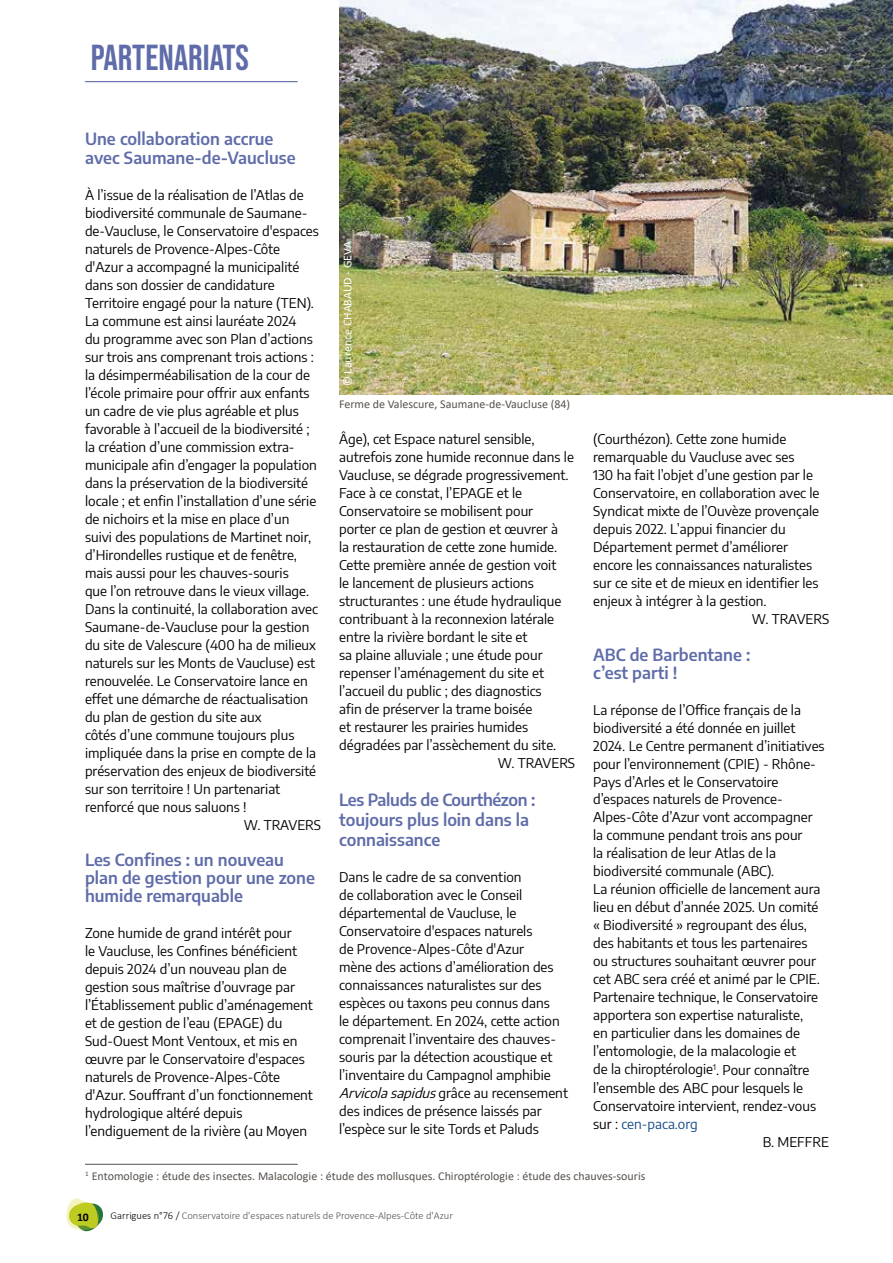
<style>
.page{position:relative;width:893px;height:1263px;background:#fff}
.page>*{position:absolute;margin:0;border:0;box-sizing:border-box;transform-origin:0 0}
.t1{font:36px "Bebas Neue";color:#5f6ca9}
.t2{font:600 16.5px/19.8px "Encode Sans";color:#5f6ca9}
.t3{font:13.5px/18px "Encode Sans";color:#000}
.t4{font:13.5px "Encode Sans";color:#194c86}
.t5{font:12px "Calibri";color:#57514c}
.t6{font:12px "Calibri";color:#fff}
.t7{font:700 11.7px "Calibri";color:#000}
.t8{font:300 10.5px "Calibri";color:#57514c}
.s1{font-style:italic}
.s2{color:#000}
</style>
<div class="page">
<img style="left:339px;top:0;width:554px;height:395px">
<svg style="left:67px;top:1198px;width:36px;height:33px"></svg>
<hr style="left:85px;top:1164px;width:213px;height:1px;background:#57514c">
<hr style="left:85px;top:81px;width:213px;height:1px;background:#5f6ca9">
<h1 class="t1" style="left:91px;top:37px;width:160px">PARTENARIATS</h1>
<p class="t2" style="left:85px;top:128px;width:212px">Une collaboration accrue avec Saumane-de-Vaucluse</p>
<p class="t3" style="left:85px;top:186px;width:220px">À l’issue de la réalisation de l’Atlas de</p>
<p class="t3" style="left:85px;top:204px;width:224px">biodiversité communale de Saumane-</p>
<p class="t3" style="left:85px;top:222px;width:235px">de-Vaucluse, le Conservatoire d'espaces</p>
<p class="t3" style="left:85px;top:240px;width:197px">naturels de Provence-Alpes-Côte</p>
<p class="t3" style="left:85px;top:258px;width:216px">d'Azur a accompagné la municipalité</p>
<p class="t3" style="left:85px;top:276px;width:191px">dans son dossier de candidature</p>
<p class="t3" style="left:85px;top:294px;width:230px">Territoire engagé pour la nature (TEN).</p>
<p class="t3" style="left:85px;top:312px;width:213px">La commune est ainsi lauréate 2024</p>
<p class="t3" style="left:85px;top:330px;width:229px">du programme avec son Plan d’actions</p>
<p class="t3" style="left:85px;top:348px;width:230px">sur trois ans comprenant trois actions :</p>
<p class="t3" style="left:85px;top:366px;width:226px">la désimperméabilisation de la cour de</p>
<p class="t3" style="left:85px;top:384px;width:226px">l’école primaire pour offrir aux enfants</p>
<p class="t3" style="left:85px;top:402px;width:215px">un cadre de vie plus agréable et plus</p>
<p class="t3" style="left:85px;top:420px;width:226px">favorable à l’accueil de la biodiversité ;</p>
<p class="t3" style="left:85px;top:438px;width:211px">la création d’une commission extra-</p>
<p class="t3" style="left:85px;top:456px;width:233px">municipale afin d’engager la population</p>
<p class="t3" style="left:85px;top:474px;width:225px">dans la préservation de la biodiversité</p>
<p class="t3" style="left:85px;top:492px;width:233px">locale ; et enfin l’installation d’une série</p>
<p class="t3" style="left:85px;top:510px;width:206px">de nichoirs et la mise en place d’un</p>
<p class="t3" style="left:85px;top:528px;width:228px">suivi des populations de Martinet noir,</p>
<p class="t3" style="left:85px;top:546px;width:214px">d’Hirondelles rustique et de fenêtre,</p>
<p class="t3" style="left:85px;top:564px;width:205px">mais aussi pour les chauves-souris</p>
<p class="t3" style="left:85px;top:582px;width:226px">que l’on retrouve dans le vieux village.</p>
<p class="t3" style="left:85px;top:600px;width:234px">Dans la continuité, la collaboration avec</p>
<p class="t3" style="left:85px;top:618px;width:226px">Saumane-de-Vaucluse pour la gestion</p>
<p class="t3" style="left:85px;top:636px;width:232px">du site de Valescure (400 ha de milieux</p>
<p class="t3" style="left:85px;top:654px;width:232px">naturels sur les Monts de Vaucluse) est</p>
<p class="t3" style="left:85px;top:672px;width:224px">renouvelée. Le Conservatoire lance en</p>
<p class="t3" style="left:85px;top:690px;width:225px">effet une démarche de réactualisation</p>
<p class="t3" style="left:85px;top:708px;width:178px">du plan de gestion du site aux</p>
<p class="t3" style="left:85px;top:726px;width:211px">côtés d’une commune toujours plus</p>
<p class="t3" style="left:85px;top:744px;width:233px">impliquée dans la prise en compte de la</p>
<p class="t3" style="left:85px;top:762px;width:233px">préservation des enjeux de biodiversité</p>
<p class="t3" style="left:85px;top:780px;width:197px">sur son territoire ! Un partenariat</p>
<p class="t3" style="left:85px;top:798px;width:163px">renforcé que nous saluons !</p>
<p class="t3" style="left:244px;top:816px;width:79px">W. TRAVERS</p>
<p class="t2" style="left:85px;top:850px;width:231px;line-height:18px">Les Confines : un nouveau plan de gestion pour une zone humide remarquable</p>
<p class="t3" style="left:85px;top:924px;width:229px">Zone humide de grand intérêt pour<br>le Vaucluse, les Confines bénéficient depuis 2024 d’un nouveau plan de gestion sous maîtrise d’ouvrage par l’Établissement public d’aménagement et de gestion de l’eau (EPAGE) du Sud-Ouest Mont Ventoux, et mis en œuvre par le Conservatoire d'espaces naturels de Provence-Alpes-Côte d'Azur. Souffrant d’un fonctionnement hydrologique altéré depuis l’endiguement de la rivière (au Moyen</p>
<p class="t6" style="left:339px;top:386px;width:146px;rotate:-90deg">© Laurence CHABAUD - GEVA</p>
<p class="t5" style="left:339px;top:396px;width:233px">Ferme de Valescure, Saumane-de-Vaucluse (84)</p>
<p class="t3" style="left:339px;top:430px;width:197px">Âge), cet Espace naturel sensible,</p>
<p class="t3" style="left:339px;top:448px;width:236px">autrefois zone humide reconnue dans le</p>
<p class="t3" style="left:339px;top:466px;width:231px">Vaucluse, se dégrade progressivement.</p>
<p class="t3" style="left:339px;top:484px;width:185px">Face à ce constat, l’EPAGE et le</p>
<p class="t3" style="left:339px;top:502px;width:196px">Conservatoire se mobilisent pour</p>
<p class="t3" style="left:339px;top:520px;width:220px">porter ce plan de gestion et œuvrer à</p>
<p class="t3" style="left:339px;top:538px;width:220px">la restauration de cette zone humide.</p>
<p class="t3" style="left:339px;top:556px;width:219px">Cette première année de gestion voit</p>
<p class="t3" style="left:339px;top:574px;width:196px">le lancement de plusieurs actions</p>
<p class="t3" style="left:339px;top:592px;width:224px">structurantes : une étude hydraulique</p>
<p class="t3" style="left:339px;top:610px;width:217px">contribuant à la reconnexion latérale</p>
<p class="t3" style="left:339px;top:628px;width:190px">entre la rivière bordant le site et</p>
<p class="t3" style="left:339px;top:646px;width:205px">sa plaine alluviale ; une étude pour</p>
<p class="t3" style="left:339px;top:664px;width:207px">repenser l’aménagement du site et</p>
<p class="t3" style="left:339px;top:682px;width:204px">l’accueil du public ; des diagnostics</p>
<p class="t3" style="left:339px;top:700px;width:195px">afin de préserver la trame boisée</p>
<p class="t3" style="left:339px;top:718px;width:190px">et restaurer les prairies humides</p>
<p class="t3" style="left:339px;top:736px;width:219px">dégradées par l’assèchement du site.</p>
<p class="t3" style="left:498px;top:754px;width:79px">W. TRAVERS</p>
<p class="t2" style="left:339px;top:789px;width:198px">Les Paluds de Courthézon : toujours plus loin dans la connaissance</p>
<p class="t3" style="left:339px;top:867px;width:230px">Dans le cadre de sa convention<br>de collaboration avec le Conseil départemental de Vaucluse, le Conservatoire d'espaces naturels<br>de Provence-Alpes-Côte d'Azur<br>mène des actions d’amélioration des connaissances naturalistes sur des espèces ou taxons peu connus dans<br>le département. En 2024, cette action comprenait l’inventaire des chauves&shy;souris par la détection acoustique et l’inventaire du Campagnol amphibie <span class="s1">Arvicolasapidus</span>grâce au recensement des indices de présence laissés par l’espèce sur le site Tords et Paluds</p>
<p class="t3" style="left:593px;top:430px;width:195px">(Courthézon). Cette zone humide</p>
<p class="t3" style="left:593px;top:448px;width:203px">remarquable du Vaucluse avec ses</p>
<p class="t3" style="left:593px;top:466px;width:221px">130 ha fait l’objet d’une gestion par le</p>
<p class="t3" style="left:593px;top:484px;width:228px">Conservatoire, en collaboration avec le</p>
<p class="t3" style="left:593px;top:502px;width:228px">Syndicat mixte de l’Ouvèze provençale</p>
<p class="t3" style="left:593px;top:520px;width:194px">depuis 2022. L’appui financier du</p>
<p class="t3" style="left:593px;top:538px;width:196px">Département permet d’améliorer</p>
<p class="t3" style="left:593px;top:556px;width:221px">encore les connaissances naturalistes</p>
<p class="t3" style="left:593px;top:574px;width:227px">sur ce site et de mieux en identifier les</p>
<p class="t3" style="left:593px;top:592px;width:175px">enjeux à intégrer à la gestion.</p>
<p class="t3" style="left:752px;top:610px;width:79px">W. TRAVERS</p>
<p class="t2" style="left:593px;top:644px;width:159px;line-height:18px">ABC de Barbentane : c’est parti !</p>
<p class="t3" style="left:593px;top:700px;width:209px">La réponse de l’Office français de la</p>
<p class="t3" style="left:593px;top:718px;width:204px">biodiversité a été donnée en juillet</p>
<p class="t3" style="left:593px;top:736px;width:233px">2024. Le Centre permanent d’initiatives</p>
<p class="t3" style="left:593px;top:754px;width:224px">pour l’environnement (CPIE) - Rhône-</p>
<p class="t3" style="left:593px;top:772px;width:187px">Pays d’Arles et le Conservatoire</p>
<p class="t3" style="left:593px;top:790px;width:191px">d’espaces naturels de Provence-</p>
<p class="t3" style="left:593px;top:808px;width:221px">Alpes-Côte d’Azur vont accompagner</p>
<p class="t3" style="left:593px;top:826px;width:211px">la commune pendant trois ans pour</p>
<p class="t3" style="left:593px;top:844px;width:184px">la réalisation de leur Atlas de la</p>
<p class="t3" style="left:593px;top:862px;width:183px">biodiversité communale (ABC).</p>
<p class="t3" style="left:593px;top:880px;width:229px">La réunion officielle de lancement aura</p>
<p class="t3" style="left:593px;top:898px;width:227px">lieu en début d’année 2025. Un comité</p>
<p class="t3" style="left:593px;top:916px;width:215px">« Biodiversité » regroupant des élus,</p>
<p class="t3" style="left:593px;top:934px;width:216px">des habitants et tous les partenaires</p>
<p class="t3" style="left:593px;top:952px;width:224px">ou structures souhaitant œuvrer pour</p>
<p class="t3" style="left:593px;top:970px;width:228px">cet ABC sera créé et animé par le CPIE.</p>
<p class="t3" style="left:593px;top:988px;width:226px">Partenaire technique, le Conservatoire</p>
<p class="t3" style="left:593px;top:1006px;width:212px">apportera son expertise naturaliste,</p>
<p class="t3" style="left:593px;top:1024px;width:208px">en particulier dans les domaines de</p>
<p class="t3" style="left:593px;top:1042px;width:204px">l’entomologie, de la malacologie et</p>
<p class="t3" style="left:593px;top:1060px;width:218px">de la chiroptérologie<sup>1</sup>. Pour connaître</p>
<p class="t3" style="left:593px;top:1078px;width:212px">l’ensemble des ABC pour lesquels le</p>
<p class="t3" style="left:593px;top:1096px;width:224px">Conservatoire intervient, rendez-vous</p>
<p class="t4" style="left:593px;top:1114px;width:106px"><span class="s2">sur :</span> cen-paca.org</p>
<p class="t3" style="left:763px;top:1132px;width:68px">B. MEFFRE</p>
<p class="t5" style="left:85px;top:1167px;width:562px"><sup>1</sup> Entomologie : étude des insectes. Malacologie : étude des mollusques. Chiroptérologie : étude des chauves-souris</p>
<p class="t7" style="left:77px;top:1209px;width:13px">10</p>
<p class="t8" style="left:111px;top:1209px;width:344px"><span class="s2">Garrigues n°76 /</span> Conservatoire d'espaces naturels de Provence-Alpes-Côte d'Azur</p>
</div>
